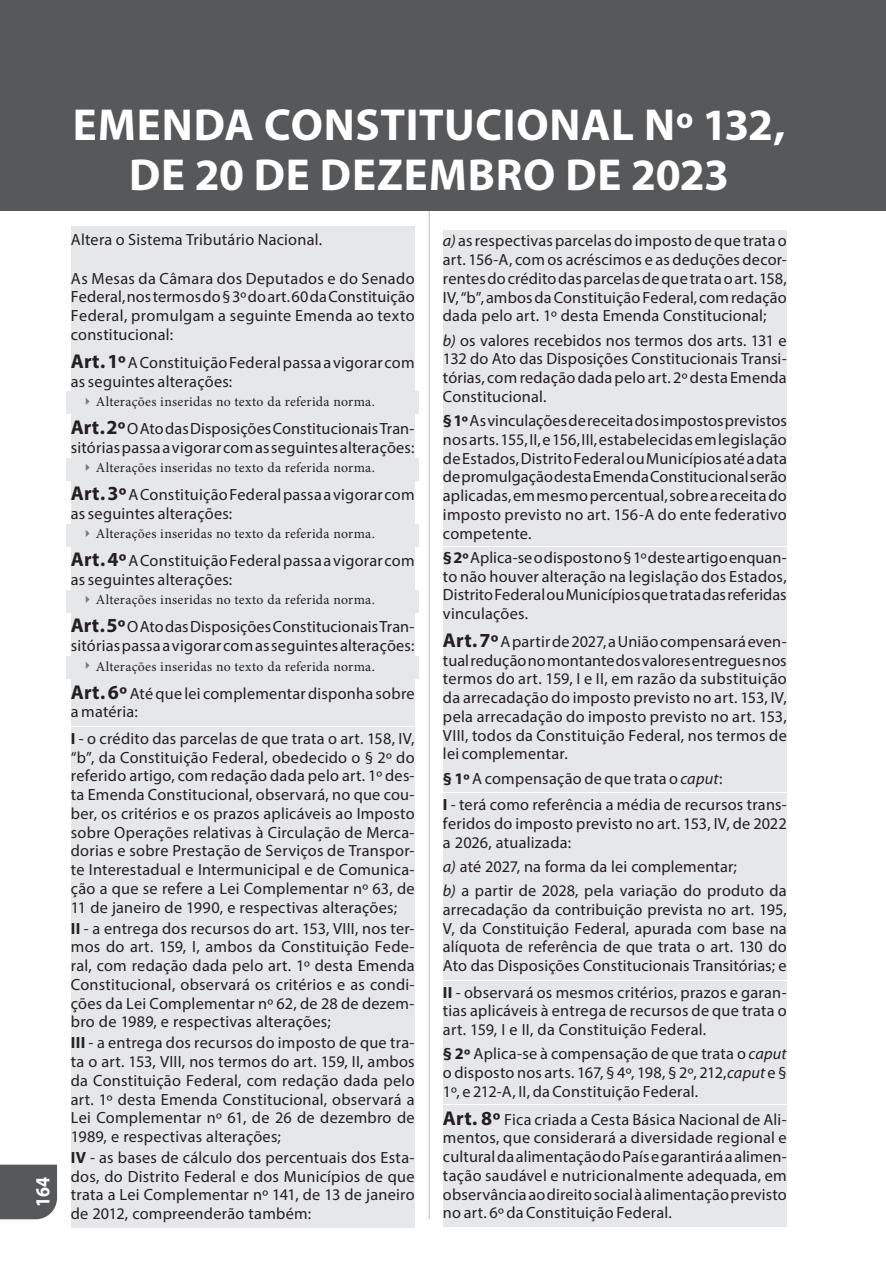
<style>
.page{position:relative;width:886px;height:1276px;background:#fff}
.page>*{position:absolute;margin:0;border:0;box-sizing:border-box;transform-origin:0 0}
.Abertura_-_Linha_1{font:700 45px/50px "Myriad Pro";letter-spacing:.015em;color:#fff;text-align:center}
.t1{font:700 20px "Myriad Pro";color:#fff;scale:.9 1}
.Inciso_2023{font:16.25px/18.8px "Myriad Pro";letter-spacing:.015em;color:#231f20;text-align:justify}
.Artigo_2023{font:16.25px/18.8px "Myriad Pro";letter-spacing:.015em;color:#231f20}
.Paragrafo_2023{font:16.25px/18.8px "Myriad Pro";letter-spacing:.015em;color:#231f20;text-align:justify}
.Alinea_2023{font:16.25px/18.8px "Myriad Pro";letter-spacing:.01em;color:#231f20;text-align:justify}
.Ementa-Emendas_2023{font:16.25px "Myriad Pro";letter-spacing:.015em;color:#231f20}
.t2{font:13.75px "Minion Pro";letter-spacing:.02em;color:#231f20}
.s1{font-weight:700;font-size:20px}
.s2{font-weight:700}
.s3{font-style:italic}
</style>
<div class="page">
<hr style="left:429px;top:106px;width:1px;height:1113px;background:#bcbdc0">
<div style="left:0;top:1164px;width:57px;height:55px;background:#57585a"></div>
<div style="left:0;top:0;width:886px;height:211px;background:#57585a"></div>
<div style="left:71px;top:226px;width:344px;height:51px;background:#e6e7e9"></div>
<div style="left:71px;top:268px;width:344px;height:79px;background:#e6e7e9"></div>
<div style="left:71px;top:348px;width:344px;height:47px;background:#e6e7e9"></div>
<div style="left:67px;top:392px;width:352px;height:22px;background:#e6e7e9"></div>
<div style="left:71px;top:415px;width:344px;height:46px;background:#e6e7e9"></div>
<div style="left:67px;top:458px;width:352px;height:22px;background:#e6e7e9"></div>
<div style="left:71px;top:481px;width:344px;height:46px;background:#e6e7e9"></div>
<div style="left:67px;top:524px;width:352px;height:22px;background:#e6e7e9"></div>
<div style="left:71px;top:547px;width:344px;height:46px;background:#e6e7e9"></div>
<div style="left:67px;top:590px;width:352px;height:22px;background:#e6e7e9"></div>
<div style="left:71px;top:613px;width:344px;height:46px;background:#e6e7e9"></div>
<div style="left:67px;top:656px;width:352px;height:22px;background:#e6e7e9"></div>
<div style="left:71px;top:679px;width:344px;height:46px;background:#e6e7e9"></div>
<div style="left:71px;top:727px;width:344px;height:194px;background:#e6e7e9"></div>
<div style="left:71px;top:917px;width:344px;height:118px;background:#e6e7e9"></div>
<div style="left:71px;top:1031px;width:344px;height:119px;background:#e6e7e9"></div>
<div style="left:71px;top:1146px;width:344px;height:81px;background:#e6e7e9"></div>
<div style="left:443px;top:230px;width:344px;height:99px;background:#e6e7e9"></div>
<div style="left:443px;top:329px;width:344px;height:81px;background:#e6e7e9"></div>
<div style="left:443px;top:410px;width:344px;height:136px;background:#e6e7e9"></div>
<div style="left:443px;top:547px;width:344px;height:80px;background:#e6e7e9"></div>
<div style="left:443px;top:627px;width:344px;height:140px;background:#e6e7e9"></div>
<div style="left:443px;top:768px;width:344px;height:23px;background:#e6e7e9"></div>
<div style="left:443px;top:793px;width:344px;height:63px;background:#e6e7e9"></div>
<div style="left:443px;top:855px;width:344px;height:25px;background:#e6e7e9"></div>
<div style="left:443px;top:879px;width:344px;height:100px;background:#e6e7e9"></div>
<div style="left:443px;top:981px;width:344px;height:62px;background:#e6e7e9"></div>
<div style="left:443px;top:1043px;width:344px;height:61px;background:#e6e7e9"></div>
<div style="left:443px;top:1105px;width:344px;height:121px;background:#e6e7e9"></div>
<p class="t1" style="left:30px;top:1206px;width:35px;rotate:-90deg">164</p>
<p class="Abertura_-_Linha_1" style="left:73px;top:98px;width:714px">EMENDA CONSTITUCIONAL Nº 132,<br>DE 20 DE DEZEMBRO DE 2023</p>
<p class="Ementa-Emendas_2023" style="left:71px;top:229px;width:253px">Altera o Sistema Tributário Nacional.</p>
<p class="Paragrafo_2023" style="left:71px;top:268px;width:345px">As Mesas da Câmara dos Deputados e do Senado Federal, nos termos do § 3º do art. 60 da Constituição Federal, promulgam a seguinte Emenda ao texto constitucional:</p>
<p class="Artigo_2023" style="left:71px;top:353px;width:345px"><span class="s1">Art. 1º</span>A Constituição Federal passa a vigorar com as seguintes alterações:</p>
<p class="t2" style="left:96px;top:392px;width:281px">Alterações inseridas no texto da referida norma.</p>
<p class="Artigo_2023" style="left:71px;top:419px;width:345px"><span class="s1">Art. 2º</span>O Ato das Disposições Constitucionais Tran&shy;sitórias passa a vigorar com as seguintes alterações:</p>
<p class="t2" style="left:96px;top:458px;width:281px">Alterações inseridas no texto da referida norma.</p>
<p class="Artigo_2023" style="left:71px;top:485px;width:345px"><span class="s1">Art. 3º</span>A Constituição Federal passa a vigorar com as seguintes alterações:</p>
<p class="t2" style="left:96px;top:525px;width:281px">Alterações inseridas no texto da referida norma.</p>
<p class="Artigo_2023" style="left:71px;top:551px;width:345px"><span class="s1">Art. 4º</span>A Constituição Federal passa a vigorar com as seguintes alterações:</p>
<p class="t2" style="left:96px;top:591px;width:281px">Alterações inseridas no texto da referida norma.</p>
<p class="Artigo_2023" style="left:71px;top:617px;width:345px"><span class="s1">Art. 5º</span>O Ato das Disposições Constitucionais Tran&shy;sitórias passa a vigorar com as seguintes alterações:</p>
<p class="t2" style="left:96px;top:657px;width:281px">Alterações inseridas no texto da referida norma.</p>
<p class="Artigo_2023" style="left:71px;top:683px;width:345px"><span class="s1">Art. 6º</span> Até que lei complementar disponha sobre a matéria:</p>
<p class="Inciso_2023" style="left:71px;top:729px;width:345px"><span class="s2">I</span> - o crédito das parcelas de que trata o art. 158, IV, “b”, da Constituição Federal, obedecido o § 2º do referido artigo, com redação dada pelo art. 1º des&shy;ta Emenda Constitucional, observará, no que cou&shy;ber, os critérios e os prazos aplicáveis ao Imposto sobre Operações relativas à Circulação de Merca&shy;dorias e sobre Prestação de Serviços de Transpor&shy;te Interestadual e Intermunicipal e de Comunica&shy;ção a que se refere a Lei Complementar nº 63, de 11 de janeiro de 1990, e respectivas alterações;</p>
<p class="Inciso_2023" style="left:71px;top:918px;width:345px"><span class="s2">II</span> - a entrega dos recursos do art. 153, VIII, nos ter&shy;mos do art. 159, I, ambos da Constituição Fede&shy;ral, com redação dada pelo art. 1º desta Emenda Constitucional, observará os critérios e as condi&shy;ções da Lei Complementar nº 62, de 28 de dezem&shy;bro de 1989, e respectivas alterações;</p>
<p class="Inciso_2023" style="left:71px;top:1033px;width:345px"><span class="s2">III</span> - a entrega dos recursos do imposto de que tra&shy;ta o art. 153, VIII, nos termos do art. 159, II, ambos da Constituição Federal, com redação dada pelo art. 1º desta Emenda Constitucional, observará a Lei Complementar nº 61, de 26 de dezembro de 1989, e respectivas alterações;</p>
<p class="Inciso_2023" style="left:71px;top:1147px;width:345px"><span class="s2">IV</span> - as bases de cálculo dos percentuais dos Esta&shy;dos, do Distrito Federal e dos Municípios de que trata a Lei Complementar nº 141, de 13 de janeiro de 2012, compreenderão também:</p>
<p class="Alinea_2023" style="left:443px;top:231px;width:345px"><span class="s3">a)</span> as respectivas parcelas do imposto de que trata o art. 156-A, com os acréscimos e as deduções decor&shy;rentes do crédito das parcelas de que trata o art. 158, IV, “b”, ambos da Constituição Federal, com redação dada pelo art. 1º desta Emenda Constitucional;</p>
<p class="Alinea_2023" style="left:443px;top:330px;width:345px"><span class="s3">b)</span> os valores recebidos nos termos dos arts. 131 e 132 do Ato das Disposições Constitucionais Transi&shy;tórias, com redação dada pelo art. 2º desta Emenda Constitucional.</p>
<p class="Paragrafo_2023" style="left:443px;top:411px;width:345px"><span class="s2">§ 1º</span> As vinculações de receita dos impostos previstos nos arts. 155, II, e 156, III, estabelecidas em legislação de Estados, Distrito Federal ou Municípios até a data de promulgação desta Emenda Constitucional serão aplicadas, em mesmo percentual, sobre a receita do imposto previsto no art. 156-A do ente federativo competente.</p>
<p class="Paragrafo_2023" style="left:443px;top:548px;width:345px"><span class="s2">§ 2º</span> Aplica-se o disposto no § 1º deste artigo enquan&shy;to não houver alteração na legislação dos Estados, Distrito Federal ou Municípios que trata das referidas vinculações.</p>
<p class="Artigo_2023" style="left:443px;top:632px;width:345px;text-align:justify"><span class="s1">Art. 7º</span>A partir de 2027, a União compensará even&shy;tual redução no montante dos valores entregues nos termos do art. 159, I e II, em razão da substituição da arrecadação do imposto previsto no art. 153, IV, pela arrecadação do imposto previsto no art. 153, VIII, todos da Constituição Federal, nos termos de lei complementar.</p>
<p class="Paragrafo_2023" style="left:443px;top:768px;width:281px"><span class="s2">§ 1º</span> A compensação de que trata o <span class="s3">caput</span>:</p>
<p class="Inciso_2023" style="left:443px;top:795px;width:345px"><span class="s2">I</span> - terá como referência a média de recursos trans&shy;feridos do imposto previsto no art. 153, IV, de 2022 a 2026, atualizada:</p>
<p class="Alinea_2023" style="left:443px;top:856px;width:295px"><span class="s3">a)</span> até 2027, na forma da lei complementar;</p>
<p class="Alinea_2023" style="left:443px;top:881px;width:345px"><span class="s3">b)</span> a partir de 2028, pela variação do produto da arrecadação da contribuição prevista no art. 195, V, da Constituição Federal, apurada com base na alíquota de referência de que trata o art. 130 do Ato das Disposições Constitucionais Transitórias; e</p>
<p class="Inciso_2023" style="left:443px;top:982px;width:345px"><span class="s2">II</span> - observará os mesmos critérios, prazos e garan&shy;tias aplicáveis à entrega de recursos de que trata o art. 159, I e II, da Constituição Federal.</p>
<p class="Paragrafo_2023" style="left:443px;top:1044px;width:345px"><span class="s2">§ 2º</span> Aplica-se à compensação de que trata o <span class="s3">caput </span>o disposto nos arts. 167, § 4º, 198, § 2º, 212,<span class="s3">caput</span> e § 1º, e 212-A, II, da Constituição Federal.</p>
<p class="Artigo_2023" style="left:443px;top:1109px;width:345px;text-align:justify"><span class="s1">Art. 8º</span> Fica criada a Cesta Básica Nacional de Ali&shy;mentos, que considerará a diversidade regional e cultural da alimentação do País e garantirá a alimen&shy;tação saudável e nutricionalmente adequada, em observância ao direito social à alimentação previsto no art. 6º da Constituição Federal.</p>
</div>
